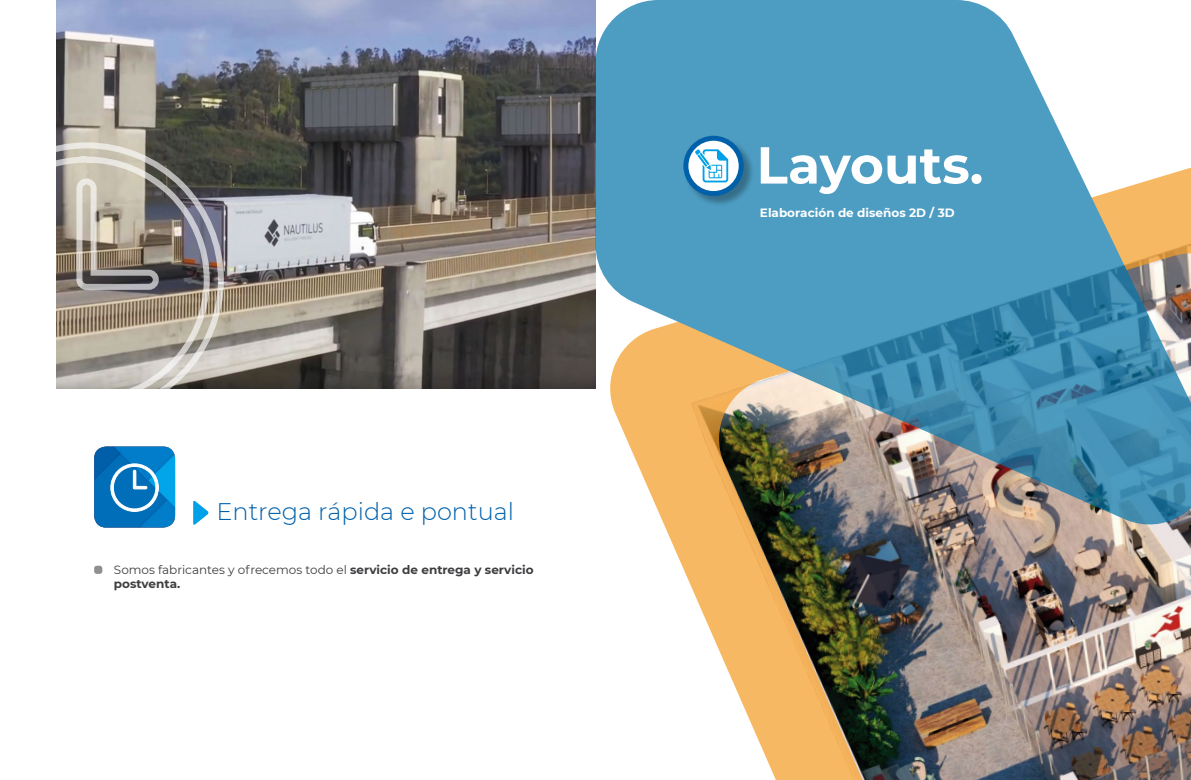
<style>
.page{position:relative;width:1191px;height:780px;background:#fff}
.page>*{position:absolute;margin:0;border:0;box-sizing:border-box;transform-origin:0 0}
.t1{font:700 51.9px "Montserrat";color:#fff}
.t2{font:300 24px "Montserrat";color:#0061aa}
.t3{font:700 12px/14px "Montserrat";color:#3e3d40}
.t4{font:700 12px "Montserrat";color:#fff}
.s1{font-weight:400}
</style>
<div class="page">
<img style="left:57px;top:0;width:538px;height:388px">
<div style="left:94px;top:565px;width:8px;height:9px;background:#8f9091;border-radius:3px"></div>
<svg style="left:193px;top:500px;width:16px;height:25px"></svg>
<svg style="left:56px;top:141px;width:169px;height:248px;background:#979188"></svg>
<svg style="left:73px;top:175px;width:89px;height:118px;background:#a0988d"></svg>
<svg style="left:94px;top:446px;width:81px;height:81px;background:#1d85c7"></svg>
<img style="left:671px;top:542px;width:520px;height:238px">
<svg style="left:595px;top:0;width:596px;height:542px;background:#79a4b2"></svg>
<div style="left:683px;top:136px;width:72px;height:71px;background:#000;opacity:.3"></div>
<svg style="left:686px;top:138px;width:55px;height:55px"></svg>
<div style="left:683px;top:136px;width:60px;height:60px;border:5px solid #0061aa;border-radius:50%"></div>
<svg style="left:695px;top:149px;width:33px;height:33px"></svg>
<h2 class="t2" style="left:216px;top:497px;width:299px">Entrega rápida e pontual</h2>
<p class="t3" style="left:114px;top:562px;width:421px"><span class="s1">Somos fabricantes y ofrecemos todo el</span> servicio de entrega y servicio postventa.</p>
<h1 class="t1" style="left:756px;top:133px;width:228px">Layouts.</h1>
<p class="t4" style="left:760px;top:205px;width:196px">Elaboración de diseños 2D / 3D</p>
</div>
